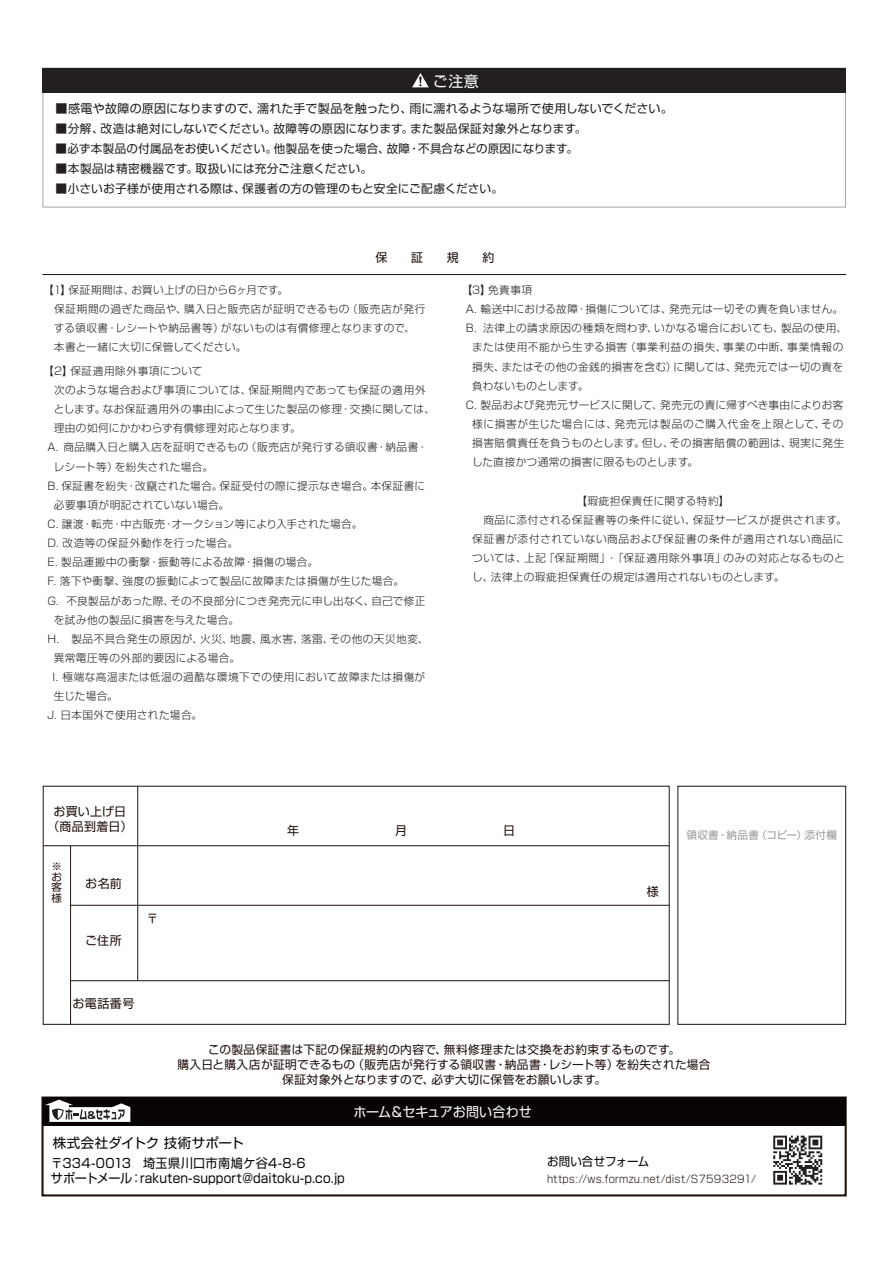
<style>
.page{position:relative;width:893px;height:1263px;background:#fff}
.page>*{position:absolute;margin:0;border:0;box-sizing:border-box;transform-origin:0 0}
.t1{font:15px "Shin Go Pro";color:#fff}
.t2{font:13.5px "Shin Go Pro";letter-spacing:.005em;color:#080305}
.t3{font:13.5px "Shin Go Pro";letter-spacing:.005em;color:#fff;scale:.96 1}
.t4{font:12.75px/15px "Shin Go Pro";letter-spacing:.01em;color:#080305;scale:.95 1}
.t5{font:12px "Shin Go Pro";letter-spacing:.005em;color:#231f20}
.t6{font:12px/14.9px "Shin Go Pro";letter-spacing:.02em;color:#20110c;text-align:center}
.t7{font:12px "Shin Go Pro";letter-spacing:.005em;color:#080305;scale:.95 1}
.t8{font:11.7px "Shin Go Pro";letter-spacing:.015em;color:#231f20}
.t9{font:11.7px/14.9px "Shin Go Pro";letter-spacing:.025em;color:#20110c;text-align:center}
.t10{font:300 10.65px "Shin Go Pro";letter-spacing:.04em;color:#231f20}
.t11{font:300 10.65px "Shin Go Pro";letter-spacing:.06em;color:#231f20}
.t12{font:300 10.65px "Shin Go Pro";letter-spacing:.02em;color:#231f20}
.t13{font:300 10.65px "Shin Go Pro";letter-spacing:.015em;color:#231f20}
.t14{font:300 10.65px "Shin Go Pro";letter-spacing:.065em;color:#231f20}
.t15{font:300 10.65px "Shin Go Pro";letter-spacing:.005em;color:#231f20}
.t16{font:300 10.5px "Shin Go Pro";letter-spacing:.02em;color:#1c0e08;scale:.94 1}
.t17{font:10.5px "Shin Go Pro";letter-spacing:.035em;color:#989a9e}
.t18{font:10.5px/10.5px "Shin Go Pro";color:#20110c;text-align:justify}
</style>
<div class="page">
<div style="left:43px;top:786px;width:626px;height:239px;border:1px solid #20110c"></div>
<hr style="left:43px;top:845px;width:626px;height:1px;background:#20110c">
<hr style="left:71px;top:905px;width:598px;height:1px;background:#20110c">
<hr style="left:71px;top:980px;width:598px;height:1px;background:#20110c">
<hr style="left:137px;top:786px;width:1px;height:195px;background:#20110c">
<hr style="left:70px;top:846px;width:1px;height:178px;background:#20110c">
<div style="left:678px;top:786px;width:168px;height:239px;border:1px solid #20110c"></div>
<hr style="left:43px;top:274px;width:803px;height:1px;background:#20110c">
<svg style="left:43px;top:68px;width:803px;height:139px"></svg>
<svg style="left:411px;top:72px;width:19px;height:16px"></svg>
<svg style="left:773px;top:1135px;width:49px;height:49px"></svg>
<div style="left:41px;top:1096px;width:806px;height:100px;border:2px solid #1c0e08"></div>
<div style="left:43px;top:1097px;width:803px;height:28px;background:#080305"></div>
<svg style="left:45px;top:1099px;width:85px;height:23px"></svg>
<h1 class="t1" style="left:433px;top:69px;width:47px">ご注意</h1>
<p class="t5" style="left:56px;top:98px;width:619px">■感電や故障の原因になりますので、濡れた手で製品を触ったり、雨に濡れるような場所で使用しないでください。</p>
<p class="t8" style="left:56px;top:119px;width:532px">■分解、改造は絶対にしないでください。故障等の原因になります。また製品保証対象外となります。</p>
<p class="t8" style="left:56px;top:139px;width:524px">■必ず本製品の付属品をお使いください。他製品を使った場合、故障・不具合などの原因になります。</p>
<p class="t8" style="left:56px;top:159px;width:318px">■本製品は精密機器です。取扱いには充分ご注意ください。</p>
<p class="t8" style="left:56px;top:179px;width:449px">■小さいお子様が使用される際は、保護者の方の管理のもと安全にご配慮ください。</p>
<p class="t6" style="left:376px;top:249px;width:14px">保</p>
<p class="t6" style="left:411px;top:249px;width:13px">証</p>
<p class="t6" style="left:447px;top:249px;width:13px">規</p>
<p class="t6" style="left:482px;top:249px;width:13px">約</p>
<p class="t12" style="left:43px;top:281px;width:246px">【1】保証期間は、お買い上げの日から6ヶ月です。</p>
<p class="t10" style="left:43px;top:300px;width:384px">　保証期間の過ぎた商品や、購入日と販売店が証明できるもの（販売店が発行</p>
<p class="t10" style="left:54px;top:319px;width:373px">する領収書・レシートや納品書等）がないものは有償修理となりますので、　</p>
<p class="t12" style="left:54px;top:339px;width:194px">本書と一緒に大切に保管してください。</p>
<p class="t10" style="left:43px;top:362px;width:161px">【2】保証適用除外事項について</p>
<p class="t10" style="left:43px;top:381px;width:384px">　次のような場合および事項については、保証期間内であっても保証の適用外</p>
<p class="t10" style="left:43px;top:400px;width:393px">　とします。なお保証適用外の事由によって生じた製品の修理・交換に関しては、</p>
<p class="t12" style="left:43px;top:419px;width:259px">　理由の如何にかかわらず有償修理対応となります。</p>
<p class="t10" style="left:47px;top:439px;width:382px">A. 商品購入日と購入店を証明できるもの（販売店が発行する領収書・納品書・</p>
<p class="t10" style="left:54px;top:458px;width:161px">レシート等）を紛失された場合。</p>
<p class="t10" style="left:47px;top:477px;width:379px">B. 保証書を紛失・改竄された場合。保証受付の際に提示なき場合。本保証書に</p>
<p class="t10" style="left:54px;top:496px;width:177px">必要事項が明記されていない場合。</p>
<p class="t10" style="left:47px;top:515px;width:317px">C. 譲渡・転売・中古販売・オークション等により入手された場合。</p>
<p class="t10" style="left:47px;top:534px;width:192px">D. 改造等の保証外動作を行った場合。</p>
<p class="t10" style="left:47px;top:553px;width:272px">E. 製品運搬中の衝撃・振動等による故障・損傷の場合。</p>
<p class="t10" style="left:47px;top:573px;width:358px">F. 落下や衝撃、強度の振動によって製品に故障または損傷が生じた場合。</p>
<p class="t10" style="left:47px;top:592px;width:380px">G. 不良製品があった際、その不良部分につき発売元に申し出なく、自己で修正</p>
<p class="t10" style="left:54px;top:611px;width:187px">を試み他の製品に損害を与えた場合。</p>
<p class="t10" style="left:47px;top:630px;width:383px">H. 製品不具合発生の原因が、火災、地震、風水害、落雷、その他の天災地変、</p>
<p class="t10" style="left:54px;top:649px;width:188px">異常電圧等の外部的要因による場合。</p>
<p class="t10" style="left:52px;top:668px;width:374px">I．極端な高温または低温の過酷な環境下での使用において故障または損傷が</p>
<p class="t10" style="left:54px;top:687px;width:66px">生じた場合。</p>
<p class="t10" style="left:47px;top:706px;width:156px">J. 日本国外で使用された場合。</p>
<p class="t6" style="left:47px;top:802px;width:87px">お買い上げ日（商品到着日）</p>
<p class="t18" style="left:63px;top:861px;width:12px;rotate:90deg">※</p>
<p class="t18" style="left:52px;top:870px;width:12px">お客様</p>
<p class="t6" style="left:85px;top:875px;width:38px">お名前</p>
<p class="t6" style="left:85px;top:931px;width:38px">ご住所</p>
<p class="t6" style="left:147px;top:910px;width:13px">〒</p>
<p class="t6" style="left:72px;top:994px;width:63px">お電話番号</p>
<p class="t10" style="left:462px;top:281px;width:72px">【3】免責事項</p>
<p class="t10" style="left:466px;top:300px;width:379px">A. 輸送中における故障・損傷については、発売元は一切その責を負いません。</p>
<p class="t10" style="left:466px;top:319px;width:383px">B. 法律上の請求原因の種類を問わず、いかなる場合においても、製品の使用、</p>
<p class="t14" style="left:472px;top:339px;width:373px">または使用不能から生ずる損害（事業利益の損失、事業の中断、事業情報の</p>
<p class="t10" style="left:472px;top:358px;width:372px">損失、またはその他の金銭的損害を含む）に関しては、発売元では一切の責を</p>
<p class="t15" style="left:472px;top:377px;width:118px">負わないものとします。</p>
<p class="t13" style="left:466px;top:396px;width:379px">C. 製品および発売元サービスに関して、発売元の責に帰すべき事由によりお客</p>
<p class="t11" style="left:472px;top:415px;width:373px">様に損害が生じた場合には、発売元は製品のご購入代金を上限として、その</p>
<p class="t10" style="left:472px;top:434px;width:374px">損害賠償責任を負うものとします。但し、その損害賠償の範囲は、現実に発生</p>
<p class="t10" style="left:472px;top:453px;width:227px">した直接かつ通常の損害に限るものとします。</p>
<p class="t10" style="left:576px;top:492px;width:155px">【瑕疵担保責任に関する特約】</p>
<p class="t10" style="left:462px;top:511px;width:387px">　　商品に添付される保証書等の条件に従い、保証サービスが提供されます。</p>
<p class="t11" style="left:472px;top:530px;width:373px">保証書が添付されていない商品および保証書の条件が適用されない商品に</p>
<p class="t10" style="left:472px;top:549px;width:374px">ついては、上記「保証期間」・「保証適用除外事項」のみの対応となるものと</p>
<p class="t10" style="left:472px;top:568px;width:314px">し、法律上の瑕疵担保責任の規定は適用されないものとします。</p>
<p class="t6" style="left:647px;top:882px;width:13px">様</p>
<p class="t17" style="left:686px;top:827px;width:152px">領収書・納品書（コピー）添付欄</p>
<p class="t9" style="left:178px;top:1041px;width:535px">この製品保証書は下記の保証規約の内容で、無料修理または交換をお約束するものです。<br>購入日と購入店が証明できるもの（販売店が発行する領収書・納品書・レシート等）を紛失された場合保証対象外となりますので、必ず大切に保管をお願いします。</p>
<p class="t2" style="left:53px;top:1132px;width:193px">株式会社ダイトク 技術サポート</p>
<p class="t4" style="left:51px;top:1154px;width:311px">〒334-0013　埼玉県川口市南鳩ケ谷4-8-6<br>サポートメール：rakuten-support@daitoku-p.co.jp</p>
<p class="t3" style="left:353px;top:1101px;width:187px">ホーム＆セキュアお問い合わせ</p>
<p class="t7" style="left:547px;top:1151px;width:109px">お問い合せフォーム</p>
<p class="t16" style="left:547px;top:1170px;width:224px">https://ws.formzu.net/dist/S7593291/</p>
</div>
